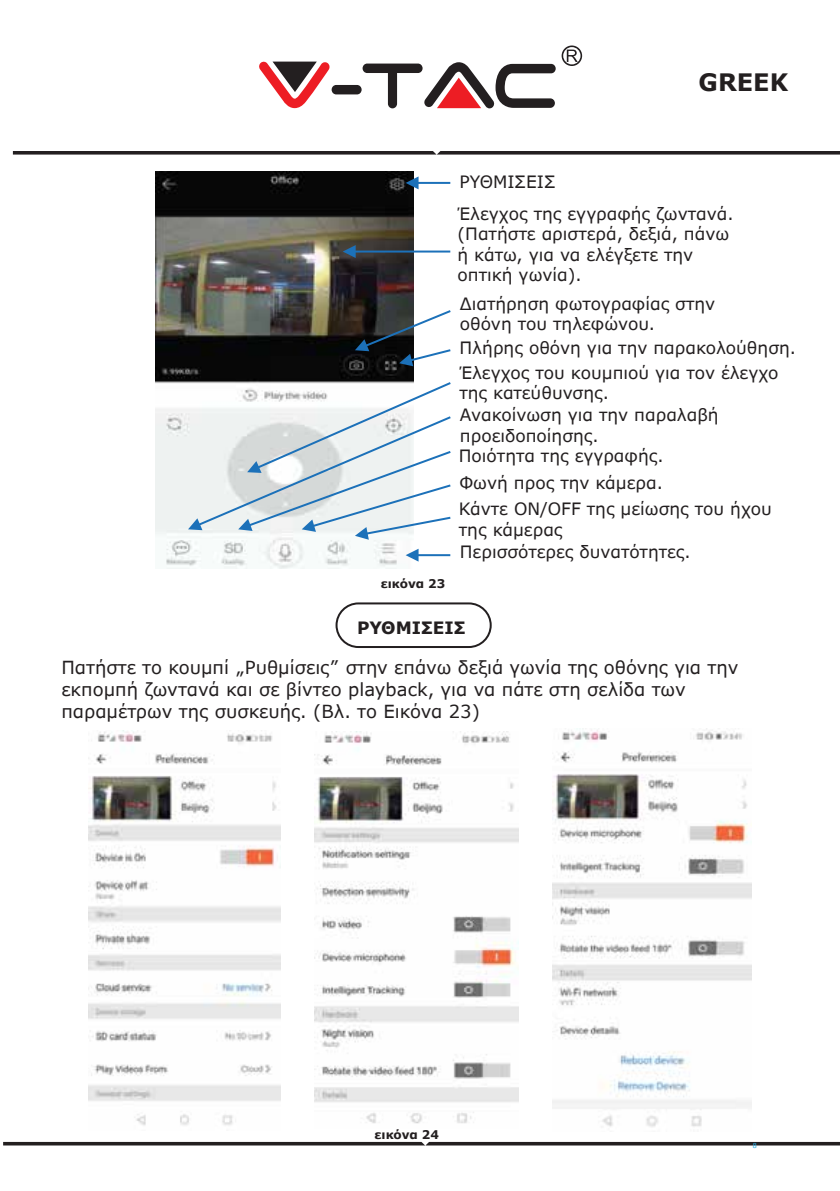
<style>
.page{position:relative;width:840px;height:1191px;background:#fff}
.page>*{position:absolute;margin:0;border:0;box-sizing:border-box;transform-origin:0 0}
.t1{font:700 24px "Verdana Pro";color:#231f20}
.t2{font:18px/22px "Verdana Pro";color:#231f20}
.t3{font:17px/20.4px "Verdana Pro";color:#231f20}
.t4{font:700 17px "Verdana Pro";color:#231f20}
.t5{font:700 12px "Verdana Pro";letter-spacing:-.005em;color:#231f20}
.t6{font:8px "Calibri";color:#2bace2}
</style>
<div class="page">
<hr style="left:3px;top:1142px;width:836px;height:3px;background:#231f20">
<div style="left:335px;top:602px;width:156px;height:46px;border:2px solid #231f20;border-radius:22px"></div>
<img style="left:88px;top:730px;width:192px;height:396px">
<img style="left:314px;top:731px;width:204px;height:393px">
<img style="left:552px;top:729px;width:199px;height:398px">
<svg style="left:13px;top:151px;width:826px;height:4px;background:#3b3738"></svg>
<img style="left:155px;top:171px;width:258px;height:397px">
<hr style="left:416px;top:182px;width:34px;height:2px;background:#1c71b9">
<svg style="left:405px;top:176px;width:13px;height:13px"></svg>
<hr style="left:353px;top:250px;width:97px;height:2px;background:#1c71b9">
<svg style="left:342px;top:245px;width:13px;height:13px"></svg>
<svg style="left:188px;top:380px;width:263px;height:160px"></svg>
<hr style="left:416px;top:554px;width:34px;height:2px;background:#1c71b9">
<svg style="left:405px;top:549px;width:13px;height:12px"></svg>
<svg style="left:355px;top:308px;width:96px;height:58px"></svg>
<div style="left:331px;top:85px;width:30px;height:9px;background:#231f20;border-radius:5px"></div>
<div style="left:362px;top:64px;width:60px;height:9px;background:#231f20;border-radius:5px"></div>
<div style="left:388px;top:65px;width:9px;height:43px;background:#231f20;border-radius:5px"></div>
<svg style="left:259px;top:61px;width:71px;height:47px"></svg>
<svg style="left:424px;top:62px;width:131px;height:46px"></svg>
<svg style="left:561px;top:45px;width:20px;height:21px"></svg>
<h1 class="t1" style="left:698px;top:67px;width:91px">GREEK</h1>
<p class="t5" style="left:380px;top:576px;width:66px">εικόνα 23</p>
<p class="t3" style="left:457px;top:166px;width:277px;line-height:32px">ΡΥΘΜΙΣΕΙΣ<br>Έλεγχος της εγγραφής ζωντανά.</p>
<p class="t3" style="left:457px;top:224px;width:273px">(Πατήστε αριστερά, δεξιά, πάνω ή κάτω, για να ελέγξετε την οπτική γωνία).</p>
<p class="t3" style="left:459px;top:294px;width:257px">Διατήρηση φωτογραφίας στην οθόνη του τηλεφώνου.</p>
<p class="t3" style="left:459px;top:335px;width:338px;line-height:25.2px">Πλήρης οθόνη για την παρακολούθηση.<br>Έλεγχος του κουμπιού για τον έλεγχο</p>
<p class="t3" style="left:458px;top:383px;width:261px">της κατεύθυνσης.<br>Ανακοίνωση για την παραλαβή προειδοποίησης.<br>Ποιότητα της εγγραφής.</p>
<p class="t3" style="left:458px;top:469px;width:314px;line-height:26.6px">Φωνή προς την κάμερα.<br>Κάντε ON/OFF της μείωσης του ήχου</p>
<p class="t3" style="left:458px;top:518px;width:233px;line-height:22.6px">της κάμερας<br>Περισσότερες δυνατότητες.</p>
<p class="t4" style="left:357px;top:616px;width:110px">ΡΥΘΜΙΣΕΙΣ</p>
<p class="t2" style="left:61px;top:656px;width:678px">Πατήστε το κουμπί „Ρυθμίσεις” στην επάνω δεξιά γωνία της οθόνης για την εκπομπή ζωντανά και σε βίντεο playback, για να πάτε στη σελίδα των παραμέτρων της συσκευής. (Βλ. το Εικόνα 23)</p>
<p class="t5" style="left:374px;top:1126px;width:66px">εικόνα 24</p>
<p class="t6" style="left:752px;top:1139px;width:6px">8</p>
</div>
